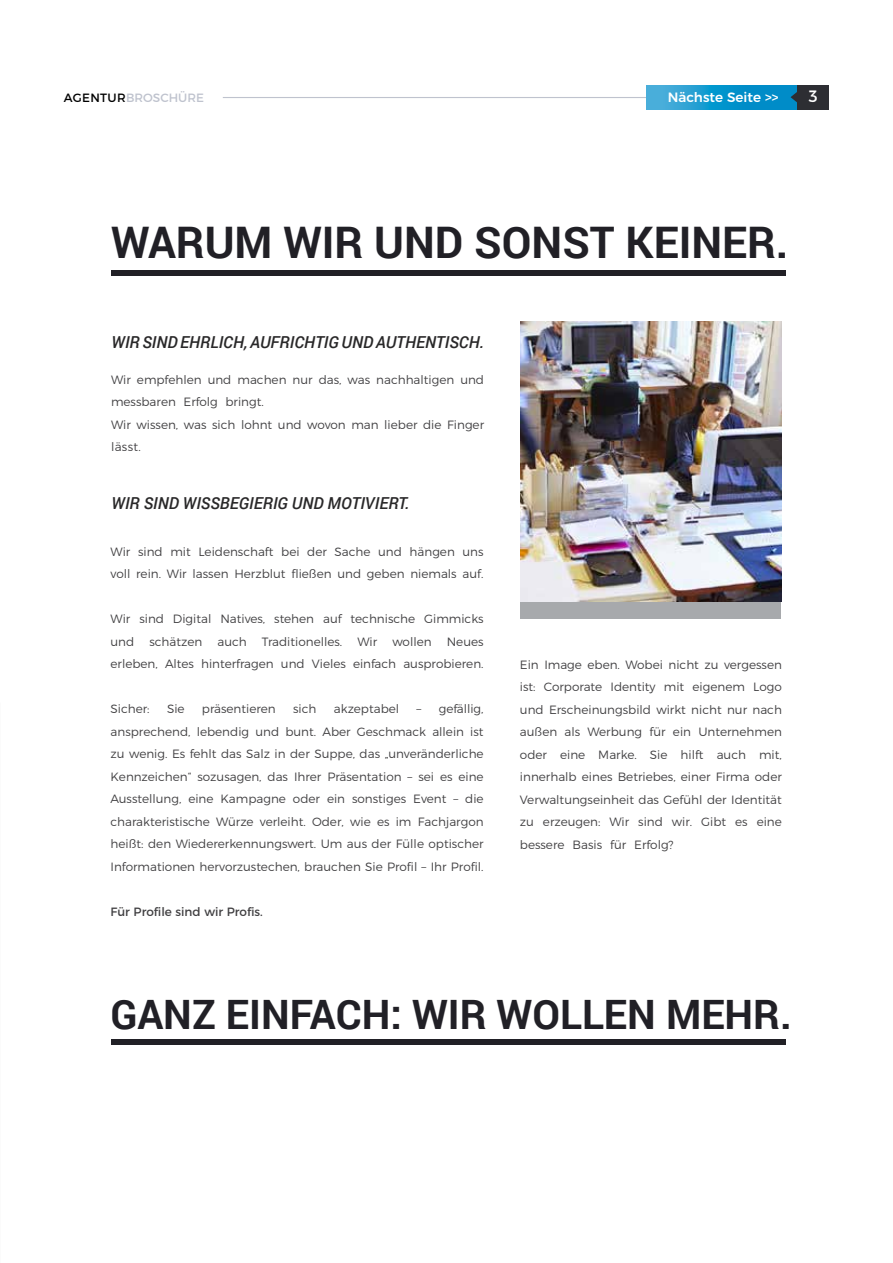
<style>
.page{position:relative;width:893px;height:1263px;background:#fff}
.page>*{position:absolute;margin:0;border:0;box-sizing:border-box;transform-origin:0 0}
.t1{font:700 43.5px "Roboto";color:#212026}
.t2{font:700 40.5px "Roboto";color:#212026}
.t3{font:italic 500 16.5px "Roboto";color:#292829}
.t4{font:16.5px "Montserrat";color:#fff}
.t5{font:500 13.5px "Montserrat";color:#fff}
.t6{font:300 12px/22.5px "Montserrat";color:#414042}
.t7{font:12px "Montserrat";color:#414042}
.t8{font:12px "Montserrat";color:#bfc3ce}
.s1{color:#000}
</style>
<div class="page">
<div style="left:521px;top:322px;width:260px;height:297px;background:#a7a9ac"></div>
<img style="left:521px;top:322px;width:260px;height:280px">
<div style="left:111px;top:270px;width:675px;height:5px;background:#212026"></div>
<hr style="left:0;top:858px;width:1px;height:85px;background:#fbfbfb">
<div style="left:111px;top:1040px;width:675px;height:5px;background:#212026"></div>
<hr style="left:223px;top:97px;width:458px;height:1px;background:#bfc3ce">
<svg style="left:646px;top:85px;width:151px;height:24px;background:#1799cf"></svg>
<div style="left:797px;top:85px;width:32px;height:24px;background:#2d2e33"></div>
<svg style="left:790px;top:88px;width:7px;height:19px"></svg>
<p class="t8" style="left:64px;top:88px;width:142px"><span class="s1">AGENTUR</span>BROSCHÜRE</p>
<p class="t5" style="left:668px;top:86px;width:112px">Nächste Seite &gt;&gt;</p>
<h3 class="t4" style="left:809px;top:83px;width:10px">3</h3>
<h1 class="t1" style="left:111px;top:212px;width:679px">WARUM WIR UND SONST KEINER.</h1>
<h3 class="t3" style="left:111px;top:331px;width:374px">WIR SIND EHRLICH, AUFRICHTIG UND AUTHENTISCH.</h3>
<p class="t6" style="left:111px;top:367px;width:375px">Wir empfehlen und machen nur das, was nachhaltigen und messbaren Erfolg bringt.<br>Wir wissen, was sich lohnt und wovon man lieber die Finger lässt.</p>
<h3 class="t3" style="left:111px;top:491px;width:300px">WIR SIND WISSBEGIERIG UND MOTIVIERT.</h3>
<p class="t6" style="left:111px;top:539px;width:375px">Wir sind mit Leidenschaft bei der Sache und hängen uns voll rein. Wir lassen Herzblut fließen und geben niemals auf.</p>
<p class="t6" style="left:111px;top:607px;width:375px">Wir sind Digital Natives, stehen auf technische Gimmicks und</p>
<p class="t6" style="left:149px;top:629px;width:54px">schätzen</p>
<p class="t6" style="left:217px;top:629px;width:31px">auch</p>
<p class="t6" style="left:262px;top:629px;width:82px">Traditionelles.</p>
<p class="t6" style="left:357px;top:629px;width:21px">Wir</p>
<p class="t6" style="left:392px;top:629px;width:41px">wollen</p>
<p class="t6" style="left:111px;top:629px;width:375px;text-align:right">Neues<br>erleben, Altes hinterfragen und Vieles einfach ausprobieren.</p>
<p class="t6" style="left:111px;top:697px;width:41px">Sicher:</p>
<p class="t6" style="left:167px;top:697px;width:19px">Sie</p>
<p class="t6" style="left:202px;top:697px;width:75px">präsentieren</p>
<p class="t6" style="left:293px;top:697px;width:25px">sich</p>
<p class="t6" style="left:334px;top:697px;width:67px">akzeptabel</p>
<p class="t6" style="left:111px;top:697px;width:375px;text-align:justify;text-indent:306px">– gefällig, ansprechend, lebendig und bunt. Aber Geschmack allein ist zu wenig. Es fehlt das Salz in der Suppe, das „unveränderliche Kennzeichen“ sozusagen, das Ihrer Präsentation – sei es eine Ausstellung, eine Kampagne oder ein sonstiges Event – die charakteristische Würze verleiht. Oder, wie es im Fachjargon heißt: den Wiedererkennungswert. Um aus der Fülle optischer Informationen hervorzustechen, brauchen Sie Profil – Ihr Profil.</p>
<p class="t7" style="left:111px;top:902px;width:154px">Für Profile sind wir Profis.</p>
<p class="t6" style="left:520px;top:652px;width:263px;text-align:justify">Ein Image eben. Wobei nicht zu vergessen ist: Corporate Identity mit eigenem Logo und Erscheinungsbild wirkt nicht nur nach außen als Werbung für ein Unternehmen oder eine Marke. Sie hilft auch mit, innerhalb eines Betriebes, einer Firma oder Verwaltungseinheit das Gefühl der Identität zu erzeugen: Wir sind wir. Gibt es eine bessere Basis für Erfolg?</p>
<h2 class="t2" style="left:110px;top:986px;width:683px">GANZ EINFACH: WIR WOLLEN MEHR.</h2>
</div>
